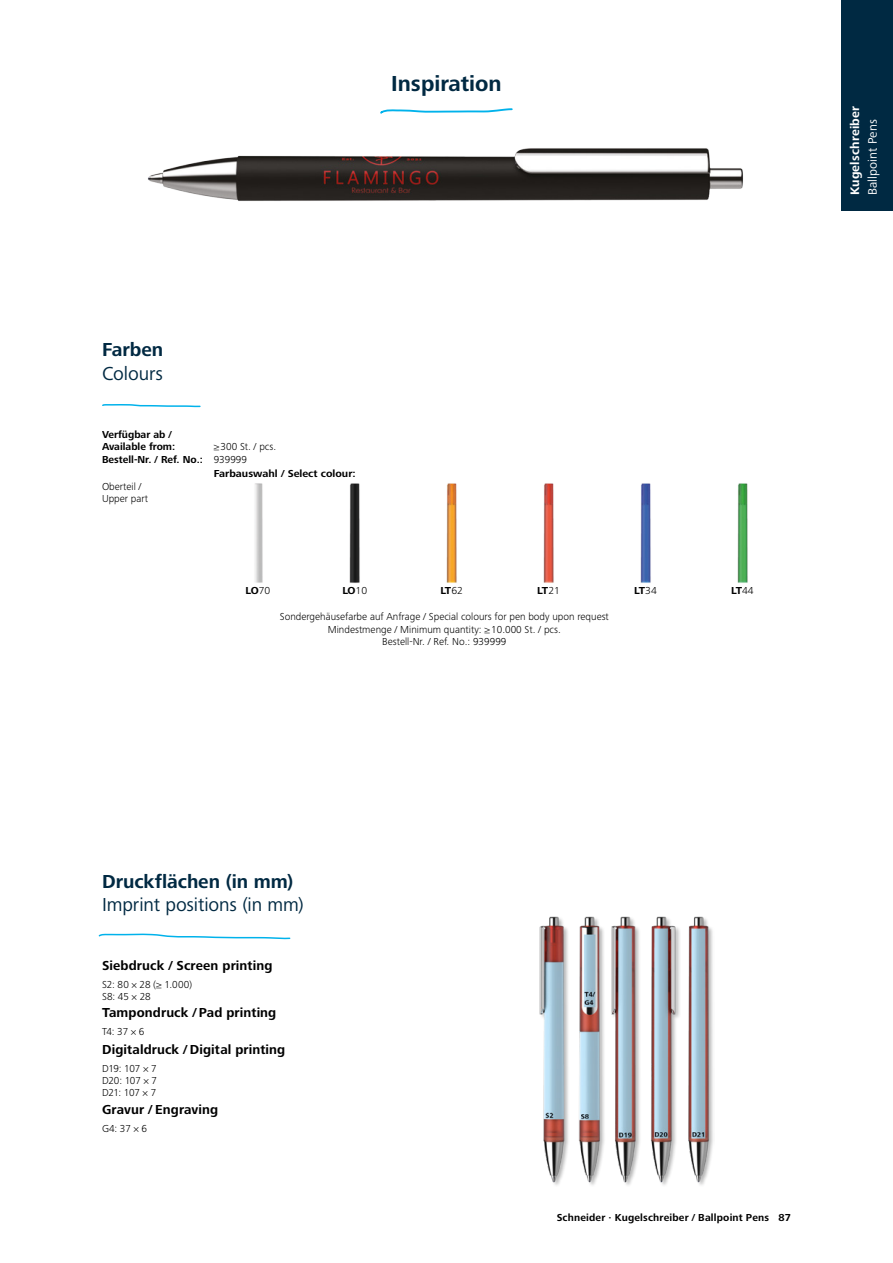
<style>
.page{position:relative;width:893px;height:1263px;background:#fff}
.page>*{position:absolute;margin:0;border:0;box-sizing:border-box;transform-origin:0 0}
.t1{font:700 22.5px "Frutiger Next LTW1 G";color:#002942}
.t2{font:19.5px "Frutiger Next LTW1 G";letter-spacing:-.005em;color:#002942}
.t3{font:700 19.5px "Frutiger Next LTW1 G";letter-spacing:-.005em;color:#002942}
.t4{font:700 13.5px "Frutiger Next LTW1 G";letter-spacing:.01em;color:#000}
.t5{font:700 12.75px "Frutiger Next LTW1 G";letter-spacing:.01em;color:#fff}
.t6{font:12.75px "Frutiger Next LTW1 G";letter-spacing:.01em;color:#fff}
.t7{font:300 10.5px/12.6px "Frutiger Next LTW1 G";color:#000}
.t8{font:700 10.5px/12.6px "Frutiger Next LTW1 G";color:#000}
.t9{font:700 10.5px "Frutiger Next LTW1 G";color:#000;scale:1.04 1}
.s1{font-weight:300}
</style>
<div class="page">
<svg style="left:380px;top:108px;width:133px;height:6px"></svg>
<img style="left:148px;top:148px;width:595px;height:53px">
<img style="left:255px;top:483px;width:8px;height:100px">
<img style="left:349px;top:483px;width:11px;height:100px">
<img style="left:446px;top:483px;width:11px;height:100px">
<img style="left:543px;top:483px;width:11px;height:100px">
<img style="left:640px;top:483px;width:11px;height:100px">
<img style="left:737px;top:483px;width:11px;height:100px">
<img style="left:540px;top:916px;width:173px;height:269px">
<div style="left:842px;top:0;width:51px;height:210px;background:#002942"></div>
<svg style="left:98px;top:933px;width:193px;height:7px"></svg>
<svg style="left:102px;top:404px;width:99px;height:4px"></svg>
<h1 class="t1" style="left:391px;top:70px;width:112px">Inspiration</h1>
<h2 class="t3" style="left:102px;top:339px;width:63px">Farben</h2>
<h2 class="t2" style="left:102px;top:362px;width:63px">Colours</h2>
<p class="t8" style="left:102px;top:428px;width:75px">Verfügbar ab /<br>Available from:</p>
<p class="t7" style="left:214px;top:440px;width:64px">≥300 St. / pcs.</p>
<p class="t8" style="left:102px;top:454px;width:147px">Bestell-Nr. / Ref. No.: <span class="s1">939999</span></p>
<p class="t9" style="left:214px;top:467px;width:138px">Farbauswahl / Select colour:</p>
<p class="t7" style="left:102px;top:480px;width:48px">Oberteil /<br>Upper part</p>
<p class="t9" style="left:245px;top:584px;width:25px">LO<span class="s1">70</span></p>
<p class="t9" style="left:342px;top:584px;width:25px">LO<span class="s1">10</span></p>
<p class="t9" style="left:440px;top:584px;width:23px">LT<span class="s1">62</span></p>
<p class="t9" style="left:537px;top:584px;width:23px">LT<span class="s1">21</span></p>
<p class="t9" style="left:634px;top:584px;width:23px">LT<span class="s1">34</span></p>
<p class="t9" style="left:731px;top:584px;width:23px">LT<span class="s1">44</span></p>
<p class="t7" style="left:280px;top:610px;width:331px;text-align:center">Sondergehäusefarbe auf Anfrage / Special colours for pen body upon request<br>Mindestmenge / Minimum quantity: ≥10.000 St. / pcs.<br>Bestell-Nr. / Ref. No.: 939999</p>
<p class="t5" style="left:848px;top:195px;width:90px;rotate:-90deg">Kugelschreiber</p>
<p class="t6" style="left:865px;top:195px;width:77px;rotate:-90deg">Ballpoint Pens</p>
<h2 class="t3" style="left:102px;top:870px;width:193px">Druckflächen (in mm)</h2>
<h2 class="t2" style="left:102px;top:894px;width:203px">Imprint positions (in mm)</h2>
<p class="t4" style="left:102px;top:957px;width:172px">Siebdruck / Screen printing</p>
<p class="t7" style="left:102px;top:978px;width:92px">S2: 80 × 28 (≥ 1.000)<br>S8: 45 × 28</p>
<p class="t4" style="left:102px;top:1005px;width:176px">Tampondruck / Pad printing</p>
<p class="t7" style="left:102px;top:1026px;width:44px">T4: 37 × 6</p>
<p class="t4" style="left:102px;top:1041px;width:185px">Digitaldruck / Digital printing</p>
<p class="t7" style="left:102px;top:1062px;width:57px;text-align:justify">D19: 107 × 7<br>D20: 107 × 7<br>D21: 107 × 7</p>
<p class="t4" style="left:102px;top:1101px;width:118px">Gravur / Engraving</p>
<p class="t7" style="left:102px;top:1122px;width:47px">G4: 37 × 6</p>
<p class="t8" style="left:557px;top:1211px;width:236px">Schneider · Kugelschreiber / Ballpoint Pens 87</p>
</div>
